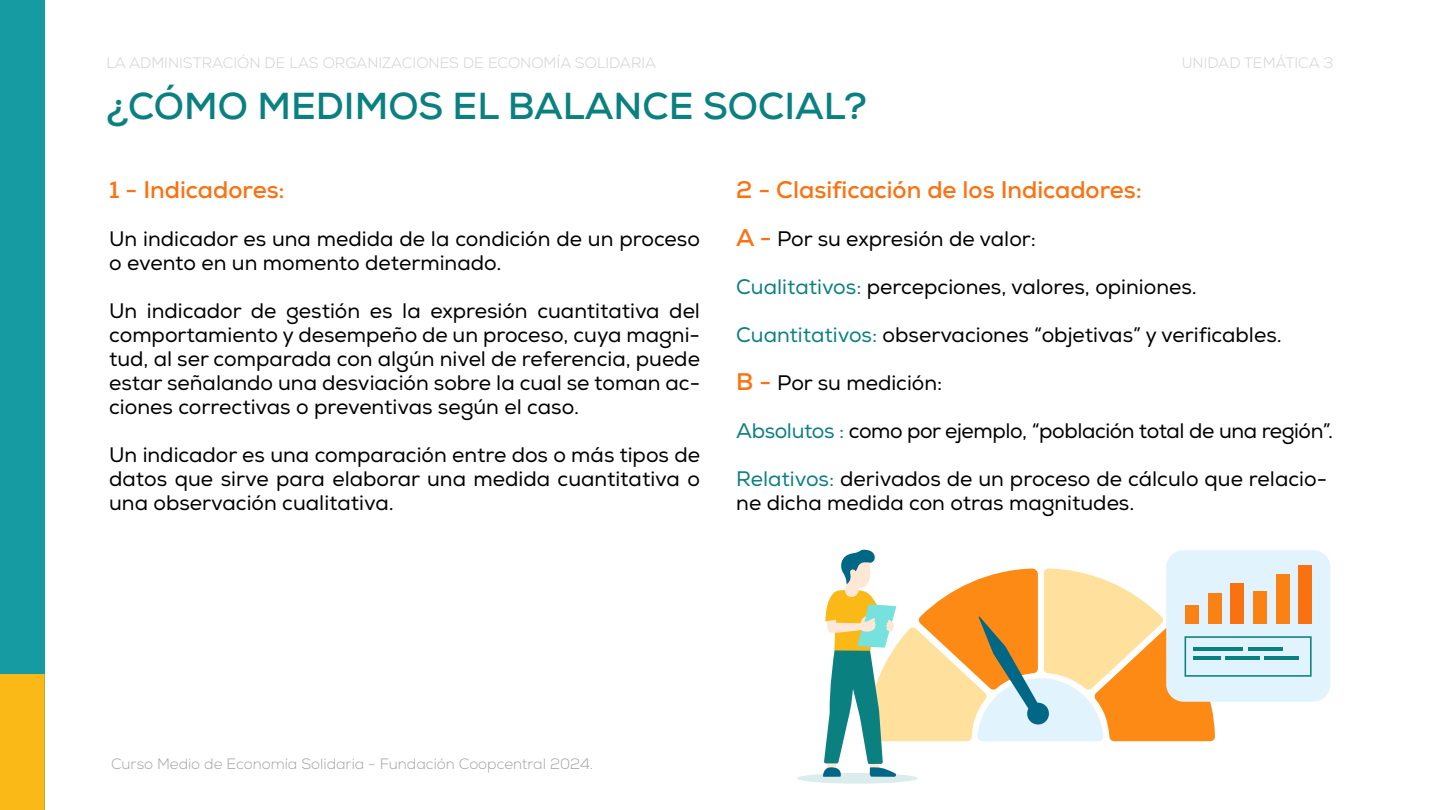
<style>
.page{position:relative;width:1440px;height:810px;background:#fff}
.page>*{position:absolute;margin:0;border:0;box-sizing:border-box;transform-origin:0 0}
.t1{font:700 37.5px "Nexa";color:#0b8081}
.t2{font:700 24px "Nexa";color:#fc7110}
.t3{font:21px/24px "Nexa";color:#000}
.t4{font:21px "Nexa";letter-spacing:-.02em;color:#000}
.t5{font:300 15px "Nexa";color:#d1d1d1}
.t6{font:300 15px "Nexa";color:#a2a2a2}
.s1{font-weight:700;font-size:24px;color:#fc7110}
.s2{color:#0b8081}
</style>
<div class="page">
<div style="left:0;top:0;width:45px;height:810px;background:#179ba2"></div>
<div style="left:0;top:674px;width:45px;height:136px;background:#fab916"></div>
<div style="left:797px;top:773px;width:121px;height:11px;background:#daecec;border-radius:50%"></div>
<div style="left:1166px;top:550px;width:164px;height:152px;background:#e1f3fd;border-radius:17px"></div>
<svg style="left:823px;top:549px;width:489px;height:228px"></svg>
<hr style="left:1194px;top:647px;width:49px;height:3px;background:#0b8081">
<hr style="left:1248px;top:647px;width:35px;height:3px;background:#0b8081">
<hr style="left:1194px;top:656px;width:27px;height:3px;background:#0b8081">
<hr style="left:1225px;top:656px;width:35px;height:3px;background:#0b8081">
<hr style="left:1264px;top:656px;width:35px;height:3px;background:#0b8081">
<div style="left:1185px;top:606px;width:14px;height:18px;background:#fa8214"></div>
<div style="left:1208px;top:593px;width:13px;height:31px;background:#fa8214"></div>
<div style="left:1231px;top:583px;width:13px;height:41px;background:#fa7112"></div>
<div style="left:1253px;top:591px;width:14px;height:33px;background:#fa8214"></div>
<div style="left:1276px;top:574px;width:13px;height:50px;background:#fa8214"></div>
<div style="left:1299px;top:565px;width:13px;height:59px;background:#fa7112"></div>
<p class="t5" style="left:106px;top:54px;width:551px">LA ADMINISTRACIÓN DE LAS ORGANIZACIONES DE ECONOMÍA SOLIDARIA</p>
<p class="t5" style="left:1182px;top:54px;width:153px">UNIDAD TEMÁTICA 3</p>
<h1 class="t1" style="left:106px;top:82px;width:762px">¿CÓMO MEDIMOS EL BALANCE SOCIAL?</h1>
<p class="t2" style="left:109px;top:174px;width:177px">1 - Indicadores:</p>
<p class="t3" style="left:109px;top:227px;width:592px">Un indicador es una medida de la condición de un proceso o evento en un momento determinado.</p>
<p class="t3" style="left:109px;top:299px;width:592px;text-align:justify">Un indicador de gestión es la expresión cuantitativa del comportamiento y desempeño de un proceso, cuya magni&shy;tud, al ser comparada con algún nivel de referencia, puede estar señalando una desviación sobre la cual se toman ac&shy;ciones correctivas o preventivas según el caso.</p>
<p class="t3" style="left:109px;top:443px;width:592px;text-align:justify">Un indicador es una comparación entre dos o más tipos de datos que sirve para elaborar una medida cuantitativa o una observación cualitativa.</p>
<p class="t2" style="left:736px;top:174px;width:407px">2 - Clasificación de los Indicadores:</p>
<p class="t3" style="left:736px;top:227px;width:301px"><span class="s1">A -</span> Por su expresión de valor:</p>
<p class="t3" style="left:736px;top:275px;width:462px"><span class="s2">Cualitativos:</span> percepciones, valores, opiniones.</p>
<p class="t3" style="left:736px;top:323px;width:547px"><span class="s2">Cuantitativos:</span> observaciones “objetivas” y verificables.</p>
<p class="t3" style="left:736px;top:371px;width:208px"><span class="s1">B -</span> Por su medición:</p>
<p class="t4" style="left:736px;top:418px;width:599px"><span class="s2">Absolutos :</span> como por ejemplo, “población total de una región”.</p>
<p class="t3" style="left:736px;top:467px;width:592px"><span class="s2">Relativos:</span> derivados de un proceso de cálculo que relacio&shy;ne dicha medida con otras magnitudes.</p>
<p class="t6" style="left:111px;top:755px;width:484px">Curso Medio de Economía Solidaria - Fundación Coopcentral 2024.</p>
</div>
